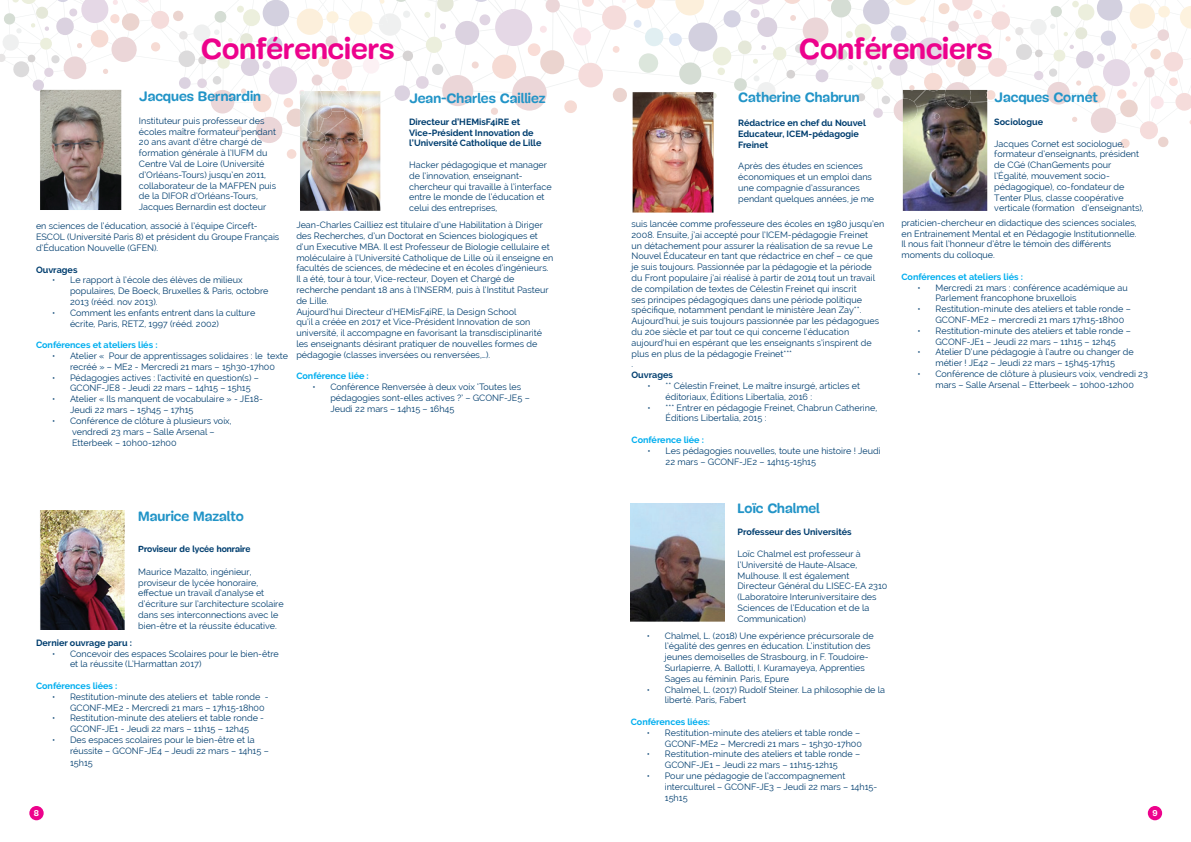
<style>
.page{position:relative;width:1191px;height:842px;background:#fff}
.page>*{position:absolute;margin:0;border:0;box-sizing:border-box;transform-origin:0 0}
.t1{font:700 30px "Mija";color:#ed028c}
.t2{font:700 14px "Mija";color:#2294c7}
.t3{font:9px/10.8px "Raleway";color:#003e6f}
.t4{font:700 9px/10.8px "Raleway";color:#003e6f}
.t5{font:700 9px "Raleway";color:#00aeef}
.t6{font:700 9px "Mija";color:#003e6f}
.t7{font:700 8.7px "Mija";color:#fff}
</style>
<div class="page">
<div style="left:29px;top:806px;width:15px;height:14px;background:#ed028c;border-radius:50%"></div>
<div style="left:1147px;top:806px;width:15px;height:14px;background:#ed028c;border-radius:50%"></div>
<img style="left:40px;top:159px;width:81px;height:51px">
<img style="left:300px;top:159px;width:80px;height:52px">
<img style="left:632px;top:159px;width:81px;height:54px">
<img style="left:902px;top:159px;width:85px;height:52px">
<svg style="left:0;top:0;width:1191px;height:159px"></svg>
<img style="left:40px;top:511px;width:85px;height:118px">
<img style="left:631px;top:504px;width:94px;height:118px">
<h1 class="t1" style="left:201px;top:32px;width:195px">Conférenciers</h1>
<h2 class="t2" style="left:139px;top:89px;width:124px">Jacques Bernardin</h2>
<p class="t3" style="left:139px;top:115px;width:139px">Instituteur puis professeur des écoles maître formateur pendant<br>20 ans avant d’être chargé de formation générale à l’IUFM du<br>Centre Val de Loire (Université d’Orléans-Tours) jusqu’en 2011, collaborateur de la MAFPEN puis de la DIFOR d’Orléans-Tours,<br>Jacques Bernardin est docteur</p>
<p class="t3" style="left:36px;top:221px;width:245px">en sciences de l’éducation, associé à l’équipe Circeft-<br>ESCOL (Université Paris 8) et président du Groupe Français d’Éducation Nouvelle (GFEN).</p>
<p class="t4" style="left:36px;top:264px;width:43px">Ouvrages</p>
<p class="t3" style="left:70px;top:275px;width:200px;text-indent:-18px">• Le rapport à l’école des élèves de milieux populaires, De Boeck, Bruxelles &amp; Paris, octobre<br>2013 (rééd. nov 2013).</p>
<p class="t3" style="left:70px;top:307px;width:187px;text-indent:-18px">• Comment les enfants entrent dans la culture écrite, Paris, RETZ, 1997 (rééd. 2002)</p>
<p class="t5" style="left:36px;top:340px;width:123px">Conférences et ateliers liés :</p>
<p class="t3" style="left:52px;top:350px;width:238px;text-align:center">• Atelier « Pour de apprentissages solidaires : le texte recréé » – ME2 - Mercredi 21 mars – 15h30-17h00</p>
<p class="t3" style="left:70px;top:372px;width:190px;text-indent:-18px">• Pédagogies actives : l’activité en question(s) –<br>GCONF-JE8 - Jeudi 22 mars – 14h15 – 15h15</p>
<p class="t3" style="left:70px;top:394px;width:194px;text-indent:-18px">• Atelier « Ils manquent de vocabulaire » - JE18-<br>Jeudi 22 mars – 15h45 – 17h15</p>
<p class="t3" style="left:72px;top:415px;width:161px;text-indent:-20px">• Conférence de clôture à plusieurs voix, vendredi 23 mars – Salle Arsenal –<br>Etterbeek – 10h00-12h00</p>
<h2 class="t2" style="left:409px;top:91px;width:138px">Jean-Charles Cailliez</h2>
<p class="t4" style="left:409px;top:116px;width:134px">Directeur d’HEMisF4iRE et<br>Vice-Président Innovation de l’Université Catholique de Lille</p>
<p class="t3" style="left:409px;top:159px;width:144px">Hacker pédagogique et manager de l’innovation, enseignant&shy;chercheur qui travaille à l’interface entre le monde de l’éducation et celui des entreprises,</p>
<p class="t3" style="left:296px;top:220px;width:258px">Jean-Charles Cailliez est titulaire d’une Habilitation à Diriger des Recherches, d’un Doctorat en Sciences biologiques et d’un Executive MBA. Il est Professeur de Biologie cellulaire et moléculaire à l’Université Catholique de Lille où il enseigne en facultés de sciences, de médecine et en écoles d’ingénieurs.<br>Il a été, tour à tour, Vice-recteur, Doyen et Chargé de recherche pendant 18 ans à l’INSERM, puis à l’Institut Pasteur de Lille.<br>Aujourd’hui Directeur d’HEMisF4iRE, la Design School<br>qu’il a créée en 2017 et Vice-Président Innovation de son université, il accompagne en favorisant la transdisciplinarité les enseignants désirant pratiquer de nouvelles formes de pédagogie (classes inversées ou renversées,…).</p>
<p class="t5" style="left:296px;top:371px;width:74px">Conférence liée :</p>
<p class="t3" style="left:330px;top:382px;width:201px;text-indent:-18px">• Conférence Renversée à deux voix ‘Toutes les pédagogies sont-elles actives ?’ – GCONF-JE5 –<br>Jeudi 22 mars – 14h15 – 16h45</p>
<h2 class="t2" style="left:138px;top:509px;width:107px">Maurice Mazalto</h2>
<p class="t6" style="left:138px;top:544px;width:114px">Proviseur de lycée honraire</p>
<p class="t3" style="left:138px;top:566px;width:147px">Maurice Mazalto, ingénieur, proviseur de lycée honoraire, effectue un travail d’analyse et d’écriture sur l’architecture scolaire dans ses interconnections avec le bien-être et la réussite éducative.</p>
<p class="t4" style="left:36px;top:637px;width:97px">Dernier ouvrage paru :</p>
<p class="t3" style="left:70px;top:648px;width:210px;text-indent:-18px">• Concevoir des espaces Scolaires pour le bien-être et la réussite (L’Harmattan 2017)</p>
<p class="t5" style="left:36px;top:681px;width:83px">Conférences liées :</p>
<p class="t3" style="left:70px;top:691px;width:200px;text-indent:-18px">• Restitution-minute des ateliers et table ronde -<br>GCONF-ME2 - Mercredi 21 mars – 17h15-18h00</p>
<p class="t3" style="left:52px;top:713px;width:213px;text-align:center">• Restitution-minute des ateliers et table ronde -<br>GCONF-JE1 - Jeudi 22 mars – 11h15 – 12h45</p>
<p class="t3" style="left:70px;top:734px;width:200px;text-indent:-18px">• Des espaces scolaires pour le bien-être et la réussite – GCONF-JE4 – Jeudi 22 mars – 14h15 –</p>
<p class="t3" style="left:70px;top:757px;width:24px">15h15</p>
<h1 class="t1" style="left:799px;top:32px;width:195px">Conférenciers</h1>
<h2 class="t2" style="left:738px;top:90px;width:123px">Catherine Chabrun</h2>
<p class="t4" style="left:738px;top:118px;width:129px">Rédactrice en chef du Nouvel<br>Educateur, ICEM-pédagogie<br>Freinet</p>
<p class="t3" style="left:738px;top:161px;width:137px">Après des études en sciences économiques et un emploi dans une compagnie d’assurances pendant quelques années, je me</p>
<p class="t3" style="left:631px;top:218px;width:254px">suis lancée comme professeure des écoles en 1980 jusqu’en 2008. Ensuite, j’ai accepté pour l’ICEM-pédagogie Freinet<br>un détachement pour assurer la réalisation de sa revue Le Nouvel Éducateur en tant que rédactrice en chef – ce que<br>je suis toujours. Passionnée par la pédagogie et la période du Front populaire j’ai réalisé à partir de 2014 tout un travail de compilation de textes de Célestin Freinet qui inscrit<br>ses principes pédagogiques dans une période politique spécifique, notamment pendant le ministère Jean Zay**.<br>Aujourd’hui, je suis toujours passionnée par les pédagogues du 20e siècle et par tout ce qui concerne l’éducation aujourd’hui en espérant que les enseignants s’inspirent de plus en plus de la pédagogie Freinet***<br>.</p>
<p class="t4" style="left:631px;top:370px;width:43px">Ouvrages</p>
<p class="t3" style="left:665px;top:380px;width:196px;text-indent:-18px">• ** Célestin Freinet, Le maître insurgé, articles et éditoriaux, Éditions Libertalia, 2016 :</p>
<p class="t3" style="left:665px;top:402px;width:213px;text-indent:-18px">• *** Entrer en pédagogie Freinet, Chabrun Catherine,<br>Éditions Libertalia, 2015 :</p>
<p class="t5" style="left:631px;top:435px;width:74px">Conférence liée :</p>
<p class="t3" style="left:665px;top:445px;width:216px;text-indent:-18px">• Les pédagogies nouvelles, toute une histoire ! Jeudi<br>22 mars – GCONF-JE2 – 14h15-15h15</p>
<h2 class="t2" style="left:737px;top:500px;width:84px">Loïc Chalmel</h2>
<p class="t4" style="left:737px;top:527px;width:115px">Professeur des Universités</p>
<p class="t3" style="left:737px;top:548px;width:151px">Loïc Chalmel est professeur à l’Université de Haute-Alsace,<br>Mulhouse. Il est également<br>Directeur Général du LISEC-EA 2310 (Laboratoire Interuniversitaire des<br>Sciences de l’Education et de la<br>Communication)</p>
<p class="t3" style="left:665px;top:630px;width:210px;text-indent:-18px">• Chalmel, L. (2018) Une expérience précursorale de l’égalité des genres en éducation. L’institution des jeunes demoiselles de Strasbourg, in F. Toudoire-Surlapierre, A. Ballotti, I. Kuramayeya, Apprenties Sages au féminin. Paris, Epure</p>
<p class="t3" style="left:665px;top:684px;width:222px;text-indent:-18px">• Chalmel, L. (2017) Rudolf Steiner. La philosophie de la liberté. Paris, Fabert</p>
<p class="t5" style="left:631px;top:717px;width:81px">Conférences liées:</p>
<p class="t3" style="left:647px;top:727px;width:217px;text-align:right">• Restitution-minute des ateliers et table ronde –<br>GCONF-ME2 – Mercredi 21 mars – 15h30-17h00</p>
<p class="t3" style="left:647px;top:749px;width:215px;text-align:center">• Restitution-minute des ateliers et table ronde –<br>GCONF-JE1 – Jeudi 22 mars – 11h15-12h15</p>
<p class="t3" style="left:665px;top:770px;width:214px;text-indent:-18px">• Pour une pédagogie de l’accompagnement interculturel – GCONF-JE3 – Jeudi 22 mars – 14h15-<br>15h15</p>
<h2 class="t2" style="left:994px;top:90px;width:105px">Jacques Cornet</h2>
<p class="t4" style="left:994px;top:116px;width:50px">Sociologue</p>
<p class="t3" style="left:994px;top:138px;width:151px">Jacques Cornet est sociologue, formateur d’enseignants, président de CGé (ChanGements pour l’Égalité, mouvement socio&shy;pédagogique), co-fondateur de<br>Tenter Plus, classe coopérative verticale (formation d’enseignants),</p>
<p class="t3" style="left:901px;top:217px;width:237px">praticien-chercheur en didactique des sciences sociales, en Entrainement Mental et en Pédagogie Institutionnelle.<br>Il nous fait l’honneur d’être le témoin des différents moments du colloque.</p>
<p class="t5" style="left:901px;top:271px;width:123px">Conférences et ateliers liés :</p>
<p class="t3" style="left:935px;top:282px;width:194px;text-indent:-18px">• Mercredi 21 mars : conférence académique au<br>Parlement francophone bruxellois</p>
<p class="t3" style="left:935px;top:304px;width:197px;text-indent:-18px">• Restitution-minute des ateliers et table ronde –<br>GCONF-ME2 – mercredi 21 mars 17h15-18h00</p>
<p class="t3" style="left:917px;top:325px;width:215px;text-align:center">• Restitution-minute des ateliers et table ronde –<br>GCONF-JE1 – Jeudi 22 mars – 11h15 – 12h45</p>
<p class="t3" style="left:917px;top:347px;width:218px;text-align:center">• Atelier D’une pédagogie à l’autre ou changer de métier ! JE42 – Jeudi 22 mars – 15h45-17h15</p>
<p class="t3" style="left:917px;top:368px;width:232px;text-align:center">• Conférence de clôture à plusieurs voix, vendredi 23 mars – Salle Arsenal – Etterbeek – 10h00-12h00</p>
<p class="t7" style="left:34px;top:808px;width:7px">8</p>
<p class="t7" style="left:1152px;top:808px;width:7px">9</p>
</div>
